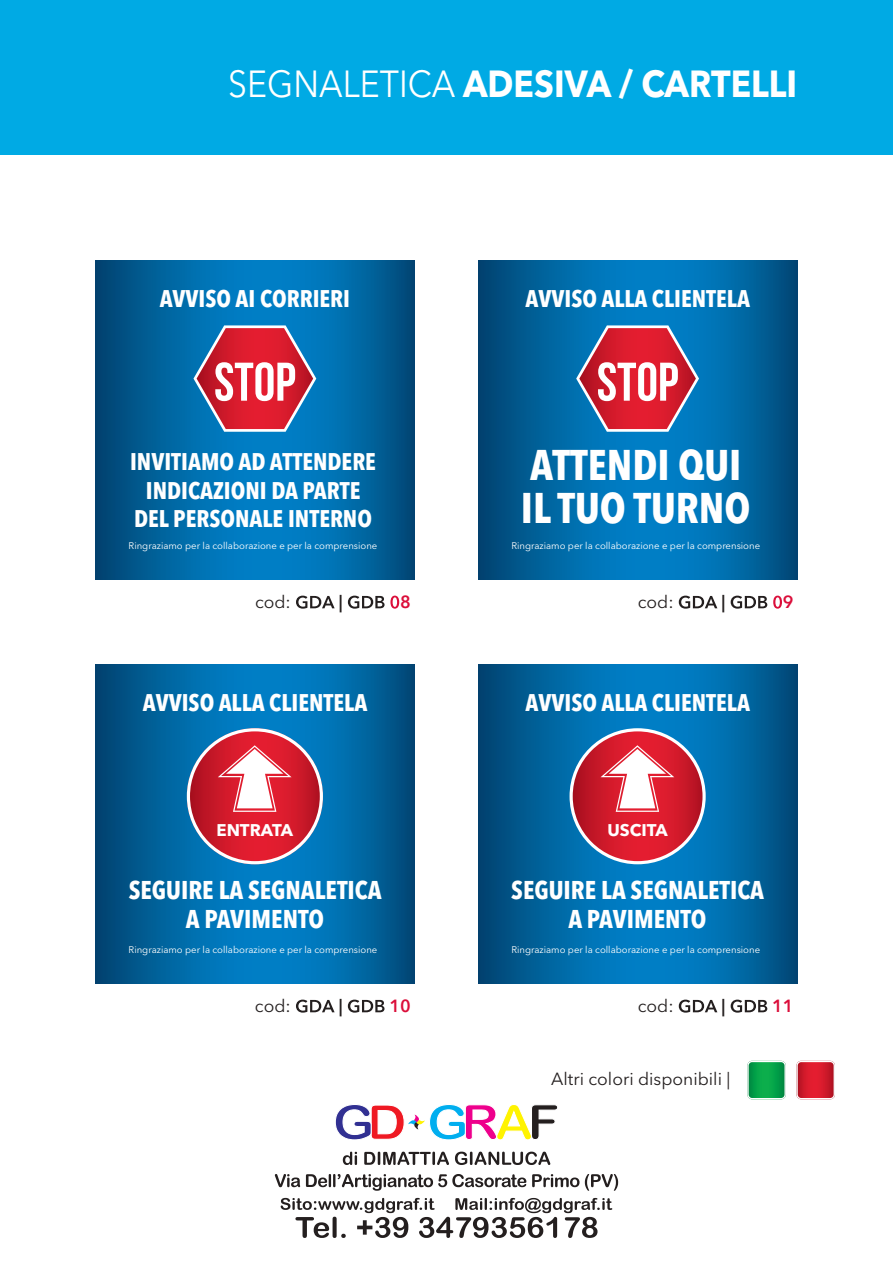
<style>
.page{position:relative;width:893px;height:1263px;background:#fff}
.page>*{position:absolute;margin:0;border:0;box-sizing:border-box;transform-origin:0 0}
.t1{font:54.3px "Bebas Neue";color:#fff}
.t2{font:700 condensed 42.45px/42.5px "Avenir Next LT Pro";color:#fff}
.t3{font:700 37.35px "Avenir Next LT Pro";color:#fff;scale:.9 1}
.t4{font:700 condensed 25.5px/28.7px "Avenir Next LT Pro";color:#fff;text-align:center}
.t5{font:700 condensed 23.85px/28.7px "Avenir Next LT Pro";color:#fff;text-align:center}
.t6{font:17.55px "Avenir Next LT Pro";color:#241f1f}
.t7{font:600 17.55px "Avenir Next LT Pro";color:#db0e3a}
.t8{font:600 17.55px "Avenir Next LT Pro";color:#241f1f}
.t9{font:700 16.8px "Avenir Next LT Pro";color:#fff}
.t10{font:9.6px "Avenir Next LT Pro";color:#fff}
.s1{font-weight:400}
</style>
<div class="page">
<svg style="left:747px;top:1061px;width:38px;height:38px"></svg>
<svg style="left:796px;top:1061px;width:38px;height:38px"></svg>
<div style="left:0;top:0;width:892px;height:154px;background:#00aae4"></div>
<svg style="left:95px;top:261px;width:319px;height:319px;background:#0066a2"></svg>
<svg style="left:478px;top:261px;width:319px;height:319px;background:#0066a2"></svg>
<svg style="left:296px;top:999px;width:38px;height:14px"></svg>
<svg style="left:348px;top:999px;width:36px;height:14px"></svg>
<svg style="left:678px;top:999px;width:39px;height:14px"></svg>
<svg style="left:730px;top:999px;width:37px;height:14px"></svg>
<svg style="left:296px;top:596px;width:38px;height:13px"></svg>
<svg style="left:348px;top:596px;width:36px;height:13px"></svg>
<svg style="left:390px;top:596px;width:9px;height:13px"></svg>
<svg style="left:678px;top:596px;width:39px;height:13px"></svg>
<svg style="left:730px;top:596px;width:37px;height:13px"></svg>
<svg style="left:773px;top:596px;width:9px;height:13px"></svg>
<svg style="left:576px;top:325px;width:123px;height:107px;background:#a24360"></svg>
<svg style="left:193px;top:325px;width:123px;height:107px;background:#a24360"></svg>
<svg style="left:95px;top:665px;width:319px;height:318px;background:#0065a0"></svg>
<svg style="left:478px;top:665px;width:319px;height:318px;background:#0065a1"></svg>
<svg style="left:187px;top:728px;width:136px;height:136px;background:#ad566e"></svg>
<svg style="left:569px;top:728px;width:136px;height:136px;background:#ab556e"></svg>
<svg style="left:335px;top:1104px;width:223px;height:36px"></svg>
<svg style="left:343px;top:1151px;width:14px;height:14px"></svg>
<svg style="left:364px;top:1151px;width:85px;height:14px"></svg>
<svg style="left:455px;top:1151px;width:95px;height:14px"></svg>
<svg style="left:281px;top:1198px;width:331px;height:40px"></svg>
<svg style="left:275px;top:1174px;width:25px;height:13px"></svg>
<svg style="left:306px;top:1174px;width:220px;height:17px"></svg>
<svg style="left:532px;top:1174px;width:47px;height:13px"></svg>
<svg style="left:585px;top:1174px;width:33px;height:17px"></svg>
<h3 class="t3" style="left:228px;top:61px;width:634px"><span class="s1">SEGNALETICA</span> ADESIVA / CARTELLI</h3>
<h3 class="t5" style="left:160px;top:284px;width:192px">AVVISO AI CORRIERI</h3>
<h3 class="t5" style="left:525px;top:284px;width:226px">AVVISO ALLA CLIENTELA</h3>
<h1 class="t1" style="left:214px;top:352px;width:83px">STOP</h1>
<h1 class="t1" style="left:596px;top:352px;width:83px">STOP</h1>
<h3 class="t5" style="left:130px;top:447px;width:247px">INVITIAMO AD ATTENDERE<br>INDICAZIONI DA PARTE<br>DEL PERSONALE INTERNO</h3>
<p class="t10" style="left:129px;top:540px;width:250px">Ringraziamo per la collaborazione e per la comprensione</p>
<h2 class="t2" style="left:521px;top:444px;width:231px">ATTENDI QUI<br>IL TUO TURNO</h2>
<p class="t10" style="left:511px;top:540px;width:250px">Ringraziamo per la collaborazione e per la comprensione</p>
<h3 class="t6" style="left:255px;top:592px;width:37px">cod:</h3>
<h3 class="t8" style="left:339px;top:591px;width:5px">|</h3>
<h3 class="t7" style="left:400px;top:591px;width:12px">8</h3>
<h3 class="t6" style="left:637px;top:592px;width:37px">cod:</h3>
<h3 class="t8" style="left:721px;top:591px;width:5px">|</h3>
<h3 class="t7" style="left:782px;top:591px;width:12px">9</h3>
<h3 class="t5" style="left:143px;top:688px;width:226px">AVVISO ALLA CLIENTELA</h3>
<h3 class="t5" style="left:525px;top:688px;width:226px">AVVISO ALLA CLIENTELA</h3>
<h3 class="t9" style="left:216px;top:820px;width:78px">ENTRATA</h3>
<h3 class="t9" style="left:607px;top:820px;width:62px">USCITA</h3>
<h3 class="t4" style="left:129px;top:876px;width:254px">SEGUIRE LA SEGNALETICA<br>A PAVIMENTO</h3>
<p class="t10" style="left:129px;top:943px;width:250px">Ringraziamo per la collaborazione e per la comprensione</p>
<h3 class="t4" style="left:511px;top:876px;width:254px">SEGUIRE LA SEGNALETICA<br>A PAVIMENTO</h3>
<p class="t10" style="left:511px;top:943px;width:250px">Ringraziamo per la collaborazione e per la comprensione</p>
<h3 class="t6" style="left:255px;top:996px;width:37px">cod:</h3>
<h3 class="t8" style="left:339px;top:995px;width:5px">|</h3>
<h3 class="t7" style="left:389px;top:995px;width:23px">10</h3>
<h3 class="t6" style="left:637px;top:996px;width:37px">cod:</h3>
<h3 class="t8" style="left:721px;top:995px;width:5px">|</h3>
<h3 class="t7" style="left:772px;top:995px;width:23px">11</h3>
<h3 class="t6" style="left:551px;top:1068px;width:180px">Altri colori disponibili |</h3>
</div>
